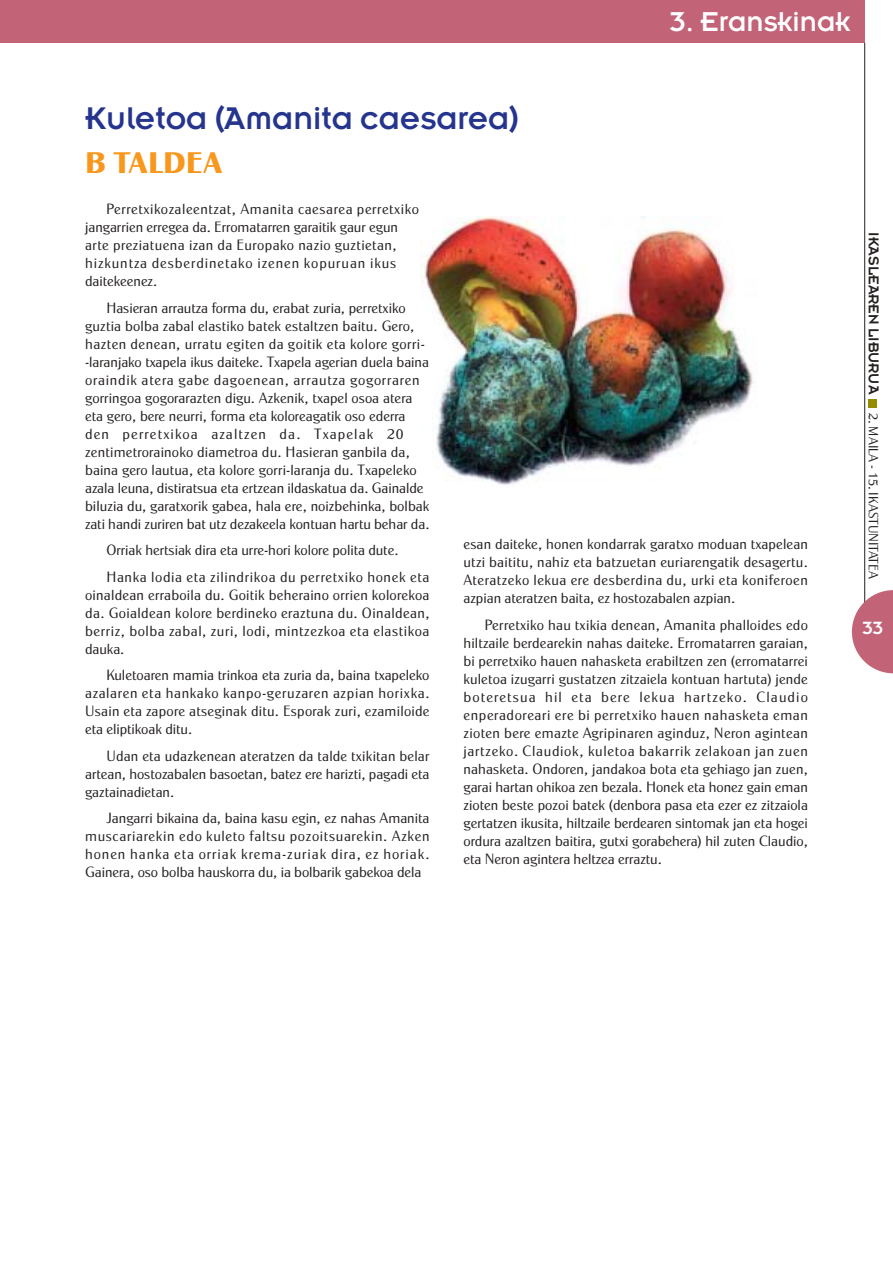
<style>
.page{position:relative;width:893px;height:1263px;background:#fff}
.page>*{position:absolute;margin:0;border:0;box-sizing:border-box;transform-origin:0 0}
.t1{font:34.5px "Insignia";color:#25358e}
.t2{font:30px "Insignia";color:#fff}
.t3{font:30px "Cg Globe Gothic Ul";color:#f8971c}
.t4{font:19.5px "Insignia";color:#fff}
.t5{font:15px/18px "Cg Globe Gothic Lt";letter-spacing:.005em;color:#231f1f;text-align:justify}
.t6{font:15px/18px "Cg Globe Gothic Lt";letter-spacing:.03em;color:#231f1f}
.t7{font:13.5px "Cg Globe Gothic Lt";color:#231f1f}
.s1{font-family:"Insignia";font-size:15.75px}
</style>
<div class="page">
<hr style="left:864px;top:43px;width:1px;height:588px;background:#231f1f">
<div style="left:1px;top:0;width:863px;height:43px;background:#c26378"></div>
<svg style="left:851px;top:590px;width:41px;height:83px"></svg>
<hr style="left:0;top:0;width:1px;height:43px;background:#c26378">
<img style="left:423px;top:217px;width:331px;height:268px">
<div style="left:868px;top:399px;width:9px;height:9px;background:#958c00"></div>
<h2 class="t2" style="left:669px;top:12px;width:182px">3. Eranskinak</h2>
<h1 class="t1" style="left:85px;top:108px;width:435px">Kuletoa (Amanita caesarea)</h1>
<h2 class="t3" style="left:85px;top:152px;width:139px">B TALDEA</h2>
<p class="t6" style="left:85px;top:201px;width:335px;text-indent:21px">Perretxikozaleentzat, Amanita caesarea perretxiko jangarrien erregea da. Erromatarren garaitik gaur egun arte preziatuena izan da Europako nazio guztietan, hizkuntza desberdinetako izenen kopuruan ikus daitekeenez.</p>
<p class="t5" style="left:85px;top:300px;width:346px;text-align:left;text-indent:21px">Hasieran arrautza forma du, erabat zuria, perretxiko guztia bolba zabal elastiko batek estaltzen baitu. Gero, hazten denean, urratu egiten da goitik eta kolore gorri--laranjako txapela ikus daiteke. Txapela agerian duela baina oraindik atera gabe dagoenean, arrautza gogorraren gorringoa gogorarazten digu. Azkenik, txapel osoa atera eta gero, bere neurri, forma eta koloreagatik oso ederra den perretxikoa azaltzen da. Txapelak 20 zentimetrorainoko diametroa du. Hasieran ganbila da, baina gero lautua, eta kolore gorri-laranja du. Txapeleko azala leuna, distiratsua eta ertzean ildaskatua da. Gainalde biluzia du, garatxorik gabea, hala ere, noizbehinka, bolbak zati handi zuriren bat utz dezakeela kontuan hartu behar da.</p>
<p class="t5" style="left:106px;top:538px;width:324px;line-height:26.5px">Orriak hertsiak dira eta urre-hori kolore polita dute.<br>Hanka lodia eta zilindrikoa du perretxiko honek eta</p>
<p class="t5" style="left:85px;top:587px;width:346px">oinaldean erraboila du. Goitik beheraino orrien kolorekoa da. Goialdean kolore berdineko eraztuna du. Oinaldean, berriz, bolba zabal, zuri, lodi, mintzezkoa eta elastikoa dauka.</p>
<p class="t5" style="left:85px;top:667px;width:346px;text-indent:21px">Kuletoaren mamia trinkoa eta zuria da, baina txapeleko azalaren eta hankako kanpo-geruzaren azpian horixka.<br>Usain eta zapore atseginak ditu. Esporak zuri, ezamiloide eta eliptikoak ditu.</p>
<p class="t5" style="left:85px;top:748px;width:346px;text-indent:21px">Udan eta udazkenean ateratzen da talde txikitan belar artean, hostozabalen basoetan, batez ere harizti, pagadi eta gaztainadietan.</p>
<p class="t5" style="left:85px;top:810px;width:346px;text-indent:21px">Jangarri bikaina da, baina kasu egin, ez nahas Amanita muscariarekin edo kuleto faltsu pozoitsuarekin. Azken honen hanka eta orriak krema-zuriak dira, ez horiak.<br>Gainera, oso bolba hauskorra du, ia bolbarik gabekoa dela</p>
<p class="t5" style="left:463px;top:537px;width:346px">esan daiteke, honen kondarrak garatxo moduan txapelean utzi baititu, nahiz eta batzuetan euriarengatik desagertu.<br>Ateratzeko lekua ere desberdina du, urki eta koniferoen azpian ateratzen baita, ez hostozabalen azpian.</p>
<p class="t5" style="left:463px;top:617px;width:346px;text-indent:21px">Perretxiko hau txikia denean, Amanita phalloides edo hiltzaile berdearekin nahas daiteke. Erromatarren garaian, bi perretxiko hauen nahasketa erabiltzen zen (erromatarrei kuletoa izugarri gustatzen zitzaiela kontuan hartuta) jende boteretsua hil eta bere lekua hartzeko. Claudio enperadoreari ere bi perretxiko hauen nahasketa eman zioten bere emazte Agripinaren aginduz, Neron agintean jartzeko. Claudiok, kuletoa bakarrik zelakoan jan zuen nahasketa. Ondoren, jandakoa bota eta gehiago jan zuen, garai hartan ohikoa zen bezala. Honek eta honez gain eman zioten beste pozoi batek (denbora pasa eta ezer ez zitzaiola gertatzen ikusita, hiltzaile berdearen sintomak jan eta hogei ordura azaltzen baitira, gutxi gorabehera) hil zuten Claudio, eta Neron agintera heltzea erraztu.</p>
<p class="t7" style="left:878px;top:232px;width:348px;rotate:90deg"><span class="s1">IKASLEAREN LIBURUA</span> 2. MAILA - 15. IKASTUNITATEA</p>
<h3 class="t4" style="left:862px;top:622px;width:22px">33</h3>
</div>
